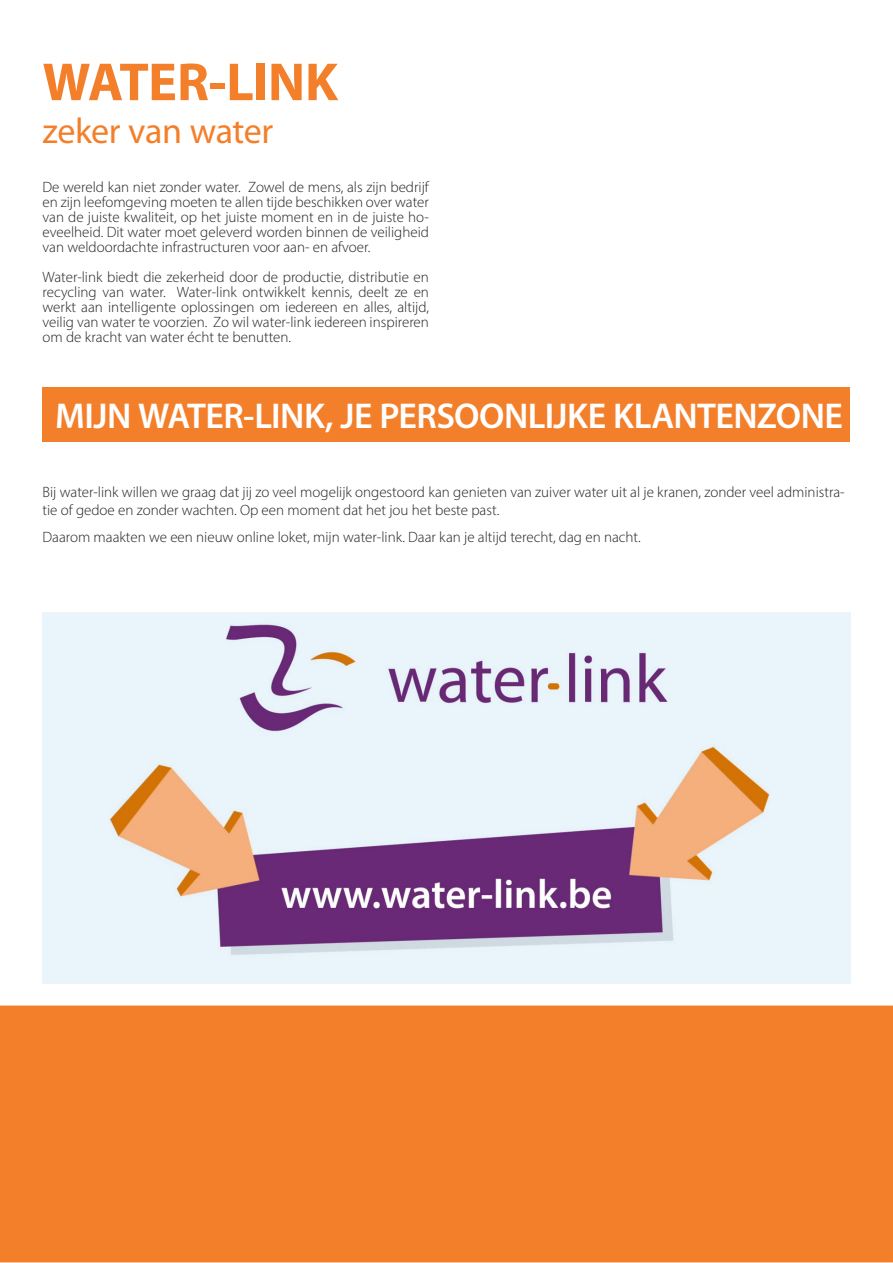
<style>
.page{position:relative;width:893px;height:1263px;background:#fff}
.page>*{position:absolute;margin:0;border:0;box-sizing:border-box;transform-origin:0 0}
.t1{font:700 54px "Myriad Pro";letter-spacing:-.015em;color:#f47f2a}
.t2{font:600 36px "Myriad Pro";letter-spacing:-.015em;color:#fff}
.t3{font:36px "Myriad Pro";letter-spacing:-.01em;color:#f47f2a}
.body{font:300 15px/15px "Myriad Pro";color:#231f20;text-align:justify}
</style>
<div class="page">
<div style="left:0;top:1005px;width:893px;height:257px;background:#f47f2a"></div>
<div style="left:43px;top:387px;width:807px;height:55px;background:#f47f2a"></div>
<img style="left:43px;top:612px;width:807px;height:372px">
<p class="t1" style="left:43px;top:47px;width:297px">WATER-LINK</p>
<p class="t3" style="left:43px;top:109px;width:232px">zeker van water</p>
<p class="body" style="left:43px;top:179px;width:388px">De wereld kan niet zonder water. Zowel de mens, als zijn bedrijf en zijn leefomgeving moeten te allen tijde beschikken over water van de juiste kwaliteit, op het juiste moment en in de juiste ho&shy;eveelheid. Dit water moet geleverd worden binnen de veiligheid van weldoordachte infrastructuren voor aan- en afvoer.</p>
<p class="body" style="left:43px;top:269px;width:388px">Water-link biedt die zekerheid door de productie, distributie en recycling van water. Water-link ontwikkelt kennis, deelt ze en werkt aan intelligente oplossingen om iedereen en alles, altijd, veilig van water te voorzien. Zo wil water-link iedereen inspireren om de kracht van water écht te benutten.</p>
<p class="t2" style="left:55px;top:393px;width:789px">MIJN WATER-LINK, JE PERSOONLIJKE KLANTENZONE</p>
<p class="body" style="left:43px;top:483px;width:804px;line-height:18px">Bij water-link willen we graag dat jij zo veel mogelijk ongestoord kan genieten van zuiver water uit al je kranen, zonder veel administra&shy;tie of gedoe en zonder wachten. Op een moment dat het jou het beste past.</p>
<p class="body" style="left:43px;top:529px;width:600px">Daarom maakten we een nieuw online loket, mijn water-link. Daar kan je altijd terecht, dag en nacht.</p>
</div>
